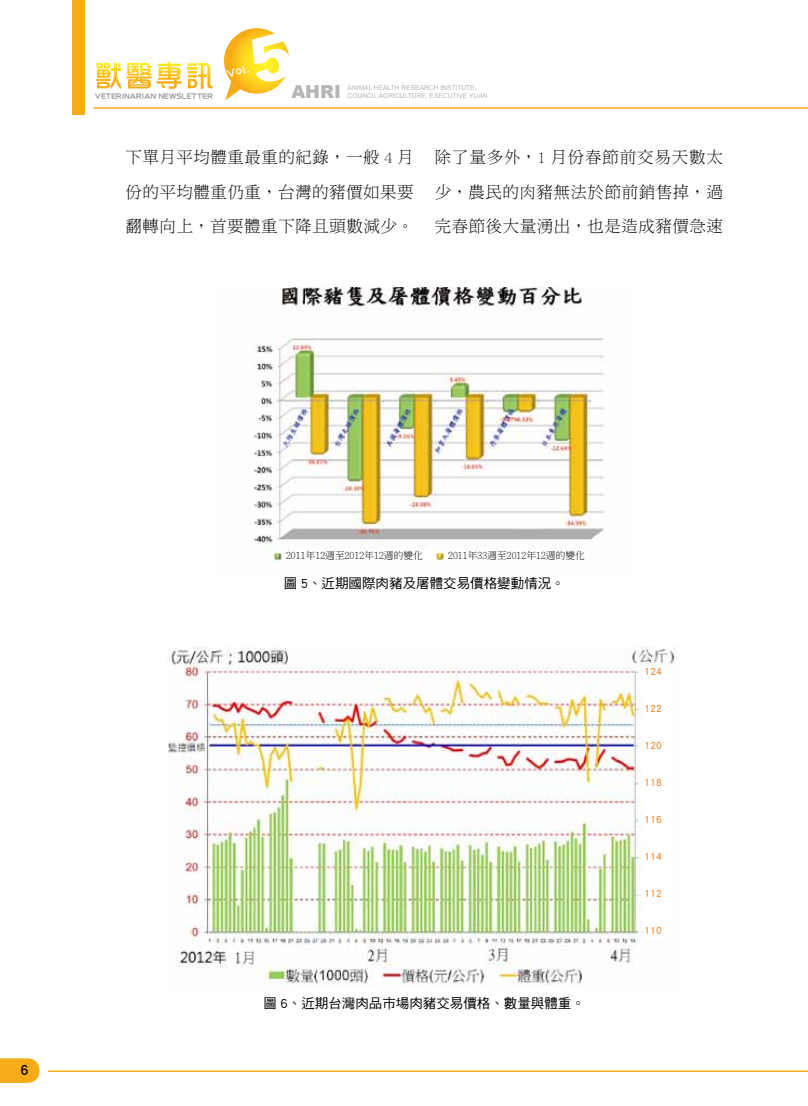
<style>
.page{position:relative;width:808px;height:1106px;background:#fff}
.page>*{position:absolute;margin:0;border:0;box-sizing:border-box;transform-origin:0 0}
.t1{font:900 17.85px "Arial";color:#b6b6b6}
.t2{font:16.5px/34.5px "DF Ming Std W3";letter-spacing:.03em;color:#000;text-align:justify}
.t3{font:15px "DF Hei Std W7";color:#000}
.t4{font:13.5px "DF Hei Std W5";color:#000}
.t5{font:12.45px "DF Hua Zong Std W5";color:#fff}
.t6{font:10.5px "DF Hei Std W5";color:#ed6c00}
.t7{font:300 9.75px "Adobe Ming Std";color:#000}
.t8{font:8.7px "DF Hua Zong Std W5";color:#8a8a8a}
.t9{font:6.6px/7.9px "Arial";color:#b6b6b6}
</style>
<div class="page">
<img style="left:168px;top:647px;width:508px;height:339px">
<img style="left:254px;top:287px;width:351px;height:275px">
<div style="left:284px;top:549px;width:144px;height:13px;background:#fff"></div>
<div style="left:446px;top:549px;width:144px;height:13px;background:#fff"></div>
<div style="left:643px;top:666px;width:26px;height:274px;background:#fff"></div>
<svg style="left:97px;top:62px;width:115px;height:27px"></svg>
<div style="left:72px;top:0;width:13px;height:114px;background:#f6ac19"></div>
<svg style="left:0;top:1058px;width:40px;height:25px"></svg>
<hr style="left:94px;top:107px;width:714px;height:1px;background:#f6ac19">
<hr style="left:48px;top:1070px;width:760px;height:1px;background:#f6ac19">
<svg style="left:224px;top:28px;width:66px;height:72px"></svg>
<p class="t5" style="left:225px;top:67px;width:25px;rotate:-15deg">Vol.</p>
<p class="t8" style="left:95px;top:91px;width:119px">VETERINARIAN NEWSLETTER</p>
<p class="t1" style="left:291px;top:81px;width:51px">AHRI</p>
<p class="t9" style="left:348px;top:83px;width:141px">ANIMAL HEALTH RESEARCH INSTITUTE,<br>COUNCIL AGRICULTURE, EXECUTIVE YUAN</p>
<p class="t2" style="left:126px;top:140px;width:289px">下單月平均體重最重的紀錄，一般 4 月份的平均體重仍重，台灣的豬價如果要翻轉向上，首要體重下降且頭數減少。</p>
<p class="t2" style="left:435px;top:140px;width:289px">除了量多外，1 月份春節前交易天數太少，農民的肉豬無法於節前銷售掉，過完春節後大量湧出，也是造成豬價急速</p>
<p class="t3" style="left:20px;top:1061px;width:10px">6</p>
<p class="t7" style="left:286px;top:550px;width:138px">2011年12週至2012年12週的變化</p>
<p class="t7" style="left:448px;top:550px;width:138px">2011年33週至2012年12週的變化</p>
<p class="t4" style="left:284px;top:575px;width:282px">圖 5、近期國際肉豬及屠體交易價格變動情況。</p>
<p class="t4" style="left:264px;top:996px;width:323px">圖 6、近期台灣肉品市場肉豬交易價格、數量與體重。</p>
<p class="t6" style="left:645px;top:665px;width:19px">124</p>
<p class="t6" style="left:645px;top:702px;width:19px">122</p>
<p class="t6" style="left:645px;top:739px;width:19px">120</p>
<p class="t6" style="left:645px;top:776px;width:19px">118</p>
<p class="t6" style="left:645px;top:813px;width:19px">116</p>
<p class="t6" style="left:645px;top:850px;width:19px">114</p>
<p class="t6" style="left:645px;top:887px;width:19px">112</p>
<p class="t6" style="left:645px;top:924px;width:19px">110</p>
</div>
